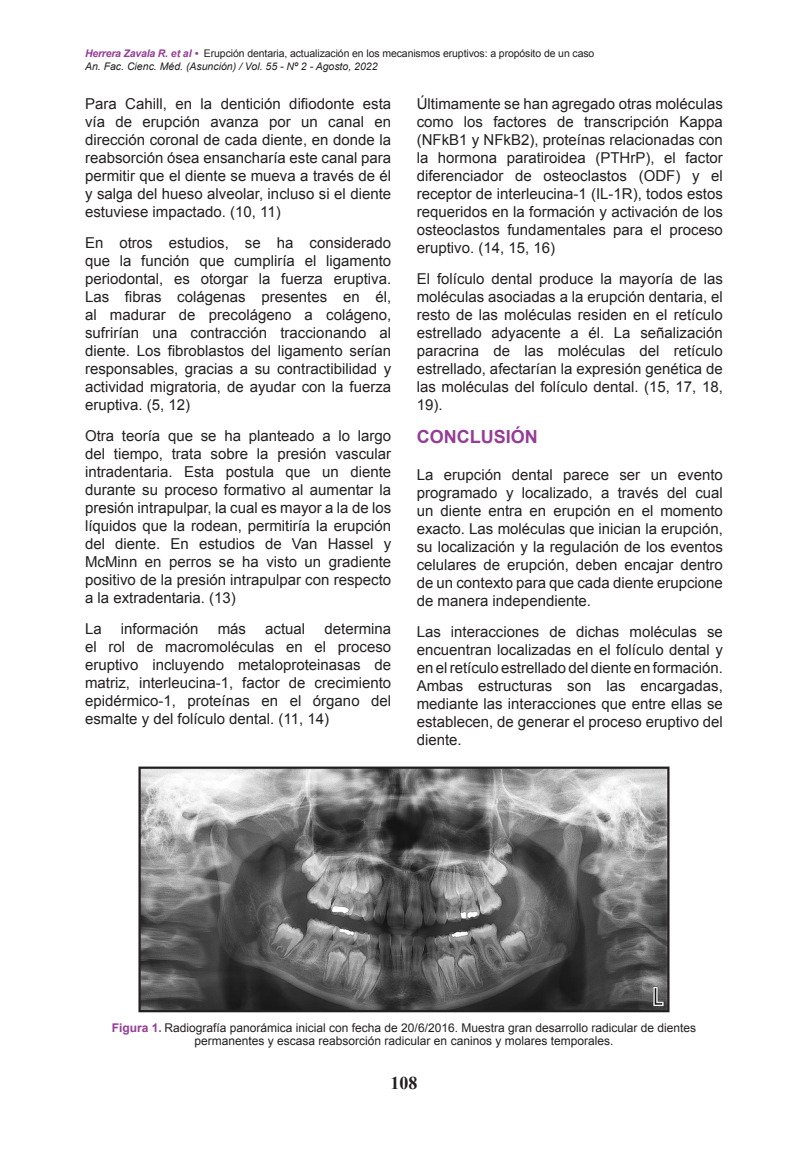
<style>
.page{position:relative;width:808px;height:1149px;background:#fff}
.page>*{position:absolute;margin:0;border:0;box-sizing:border-box;transform-origin:0 0}
.t1{font:700 18px "Arial";color:#953c96}
.t2{font:700 18px "Times New Roman";color:#231f20}
.t3{font:15px/18px "Arial";color:#231f20;text-align:justify}
.t4{font:12px/13.5px "Arial";color:#231f20;text-align:center}
.t5{font:10.5px "Arial";letter-spacing:-.01em;color:#231f20}
.t6{font:italic 10.5px "Arial";color:#231f20}
.s1{font-weight:700;font-style:italic;color:#953c96}
.s2{font-weight:700;color:#953c96}
</style>
<div class="page">
<img style="left:141px;top:769px;width:525px;height:239px">
<div style="left:138px;top:766px;width:531px;height:245px;border:2px solid #231f20"></div>
<p class="t5" style="left:85px;top:46px;width:511px"><span class="s1">Herrera Zavala R. et al •</span> Erupción dentaria, actualización en los mecanismos eruptivos: a propósito de un caso</p>
<p class="t6" style="left:85px;top:60px;width:294px">An. Fac. Cienc. Méd. (Asunción) / Vol. 55 - Nº 2 - Agosto, 2022</p>
<p class="t3" style="left:85px;top:94px;width:308px">Para Cahill, en la dentición difiodonte esta vía de erupción avanza por un canal en dirección coronal de cada diente, en donde la reabsorción ósea ensancharía este canal para permitir que el diente se mueva a través de él y salga del hueso alveolar, incluso si el diente estuviese impactado. (10, 11)</p>
<p class="t3" style="left:85px;top:233px;width:308px">En otros estudios, se ha considerado que la función que cumpliría el ligamento periodontal, es otorgar la fuerza eruptiva.<br>Las fibras colágenas presentes en él, al madurar de precolágeno a colágeno, sufrirían una contracción traccionando al diente. Los fibroblastos del ligamento serían responsables, gracias a su contractibilidad y actividad migratoria, de ayudar con la fuerza eruptiva. (5, 12)</p>
<p class="t3" style="left:85px;top:426px;width:308px">Otra teoría que se ha planteado a lo largo del tiempo, trata sobre la presión vascular intradentaria. Esta postula que un diente durante su proceso formativo al aumentar la presión intrapulpar, la cual es mayor a la de los líquidos que la rodean, permitiría la erupción del diente. En estudios de Van Hassel y McMinn en perros se ha visto un gradiente positivo de la presión intrapulpar con respecto a la extradentaria. (13)</p>
<p class="t3" style="left:85px;top:619px;width:18px">La</p>
<p class="t3" style="left:121px;top:619px;width:79px">información</p>
<p class="t3" style="left:218px;top:619px;width:30px">más</p>
<p class="t3" style="left:265px;top:619px;width:42px">actual</p>
<p class="t3" style="left:85px;top:619px;width:308px;text-indent:239px">determina el rol de macromoléculas en el proceso eruptivo incluyendo metaloproteinasas de matriz, interleucina-1, factor de crecimiento epidérmico-1, proteínas en el órgano del esmalte y del folículo dental. (11, 14)</p>
<p class="t3" style="left:417px;top:94px;width:308px">Últimamente se han agregado otras moléculas como los factores de transcripción Kappa (NFkB1 y NFkB2), proteínas relacionadas con la hormona paratiroidea (PTHrP), el factor diferenciador de osteoclastos (ODF) y el receptor de interleucina-1 (IL-1R), todos estos requeridos en la formación y activación de los osteoclastos fundamentales para el proceso eruptivo. (14, 15, 16)</p>
<p class="t3" style="left:417px;top:269px;width:308px">El folículo dental produce la mayoría de las moléculas asociadas a la erupción dentaria, el resto de las moléculas residen en el retículo estrellado adyacente a él. La señalización paracrina de las moléculas del retículo estrellado, afectarían la expresión genética de las moléculas del folículo dental. (15, 17, 18, 19).</p>
<p class="t1" style="left:417px;top:424px;width:122px">CONCLUSIÓN</p>
<p class="t3" style="left:417px;top:466px;width:308px">La erupción dental parece ser un evento programado y localizado, a través del cual un diente entra en erupción en el momento exacto. Las moléculas que inician la erupción, su localización y la regulación de los eventos celulares de erupción, deben encajar dentro de un contexto para que cada diente erupcione de manera independiente.</p>
<p class="t3" style="left:417px;top:622px;width:308px">Las interacciones de dichas moléculas se encuentran localizadas en el folículo dental y en el retículo estrellado del diente en formación.<br>Ambas estructuras son las encargadas, mediante las interacciones que entre ellas se establecen, de generar el proceso eruptivo del diente.</p>
<p class="t4" style="left:112px;top:1020px;width:586px"><span class="s2">Figura 1.</span> Radiografía panorámica inicial con fecha de 20/6/2016. Muestra gran desarrollo radicular de dientes permanentes y escasa reabsorción radicular en caninos y molares temporales.</p>
<p class="t2" style="left:390px;top:1069px;width:28px">108</p>
</div>
